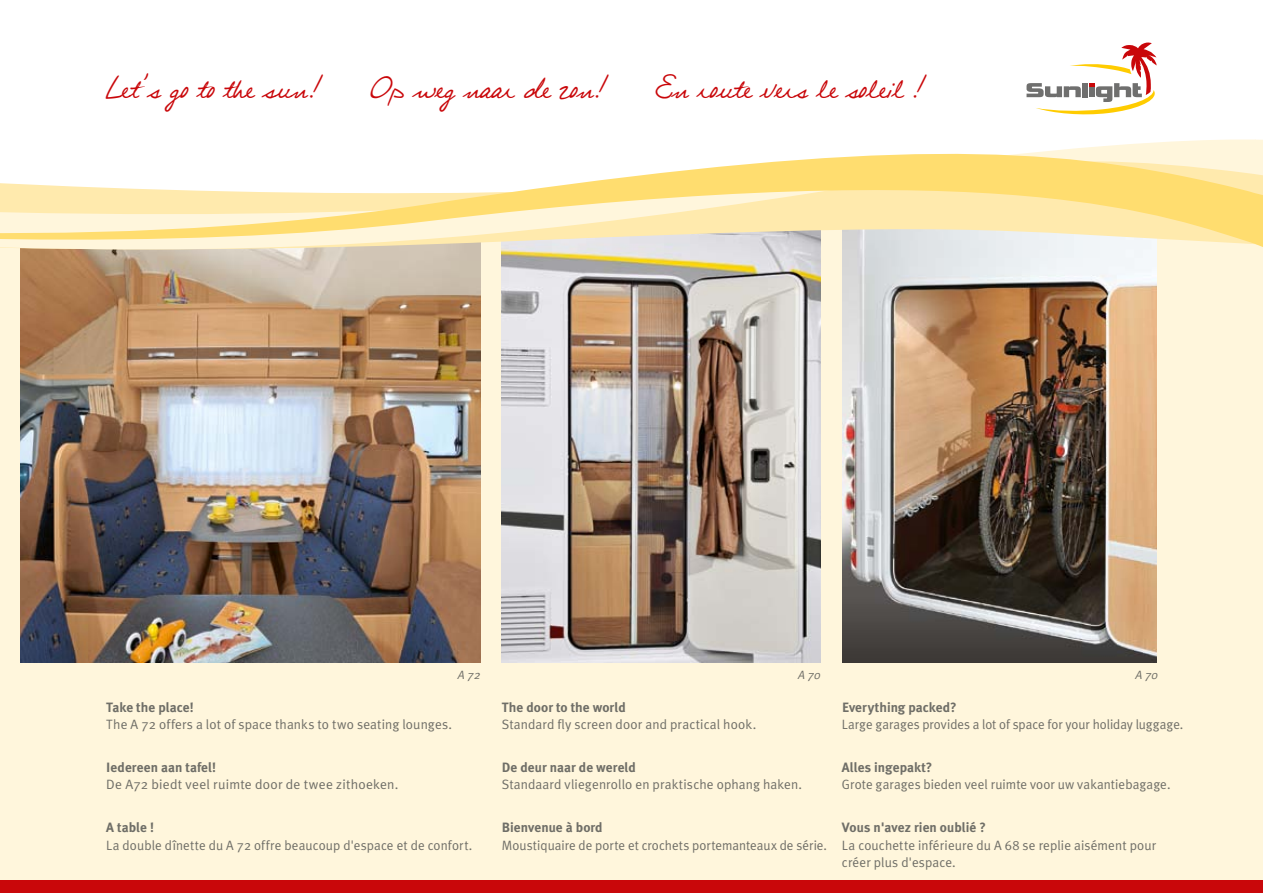
<style>
.page{position:relative;width:1263px;height:893px;background:#fff}
.page>*{position:absolute;margin:0;border:0;box-sizing:border-box;transform-origin:0 0}
.t1{font:30px "Larissa Handwriting";color:#c9070a}
.t2{font:13.5px/17.2px "Meta Plus Normal";letter-spacing:.005em;color:#6f6e67}
.t3{font:700 13.5px "Meta Plus";letter-spacing:.005em;color:#6f6e67}
.t4{font:italic 12px "Meta Plus Normal";color:#6f6e67}
</style>
<div class="page">
<div style="left:0;top:210px;width:1263px;height:683px;background:#fff6dc"></div>
<img style="left:502px;top:282px;width:319px;height:381px">
<img style="left:842px;top:282px;width:315px;height:381px">
<img style="left:21px;top:282px;width:459px;height:381px">
<svg style="left:0;top:142px;width:1263px;height:140px"></svg>
<svg style="left:1026px;top:43px;width:131px;height:71px"></svg>
<div style="left:0;top:880px;width:1263px;height:13px;background:#c9070a"></div>
<h1 class="t1" style="left:106px;top:71px;width:213px">Let ’s go to the sun!</h1>
<h1 class="t1" style="left:371px;top:71px;width:234px">Op weg naar de zon!</h1>
<h1 class="t1" style="left:656px;top:71px;width:267px">En route vers le soleil !</h1>
<p class="t4" style="left:458px;top:668px;width:24px">A 72</p>
<p class="t4" style="left:798px;top:668px;width:24px">A 70</p>
<p class="t4" style="left:1135px;top:668px;width:24px">A 70</p>
<p class="t3" style="left:106px;top:700px;width:89px">Take the place!</p>
<p class="t2" style="left:106px;top:716px;width:347px">The A 72 offers a lot of space thanks to two seating lounges.</p>
<p class="t3" style="left:502px;top:700px;width:126px">The door to the world</p>
<p class="t2" style="left:502px;top:716px;width:256px">Standard fly screen door and practical hook.</p>
<p class="t3" style="left:842px;top:700px;width:116px">Everything packed?</p>
<p class="t2" style="left:842px;top:716px;width:343px">Large garages provides a lot of space for your holiday luggage.</p>
<p class="t3" style="left:106px;top:759px;width:111px">Iedereen aan tafel!</p>
<p class="t2" style="left:106px;top:775px;width:294px">De A72 biedt veel ruimte door de twee zithoeken.</p>
<p class="t3" style="left:502px;top:759px;width:136px">De deur naar de wereld</p>
<p class="t2" style="left:502px;top:775px;width:302px">Standaard vliegenrollo en praktische ophang haken.</p>
<p class="t3" style="left:842px;top:759px;width:92px">Alles ingepakt?</p>
<p class="t2" style="left:842px;top:775px;width:330px">Grote garages bieden veel ruimte voor uw vakantiebagage.</p>
<p class="t3" style="left:106px;top:820px;width:49px">A table !</p>
<p class="t2" style="left:106px;top:836px;width:368px">La double dînette du A 72 offre beaucoup d'espace et de confort.</p>
<p class="t3" style="left:502px;top:820px;width:102px">Bienvenue à bord</p>
<p class="t2" style="left:502px;top:836px;width:327px">Moustiquaire de porte et crochets portemanteaux de série.</p>
<p class="t3" style="left:842px;top:820px;width:146px">Vous n'avez rien oublié ?</p>
<p class="t2" style="left:842px;top:836px;width:316px">La couchette inférieure du A 68 se replie aisément pour créer plus d'espace.</p>
</div>
